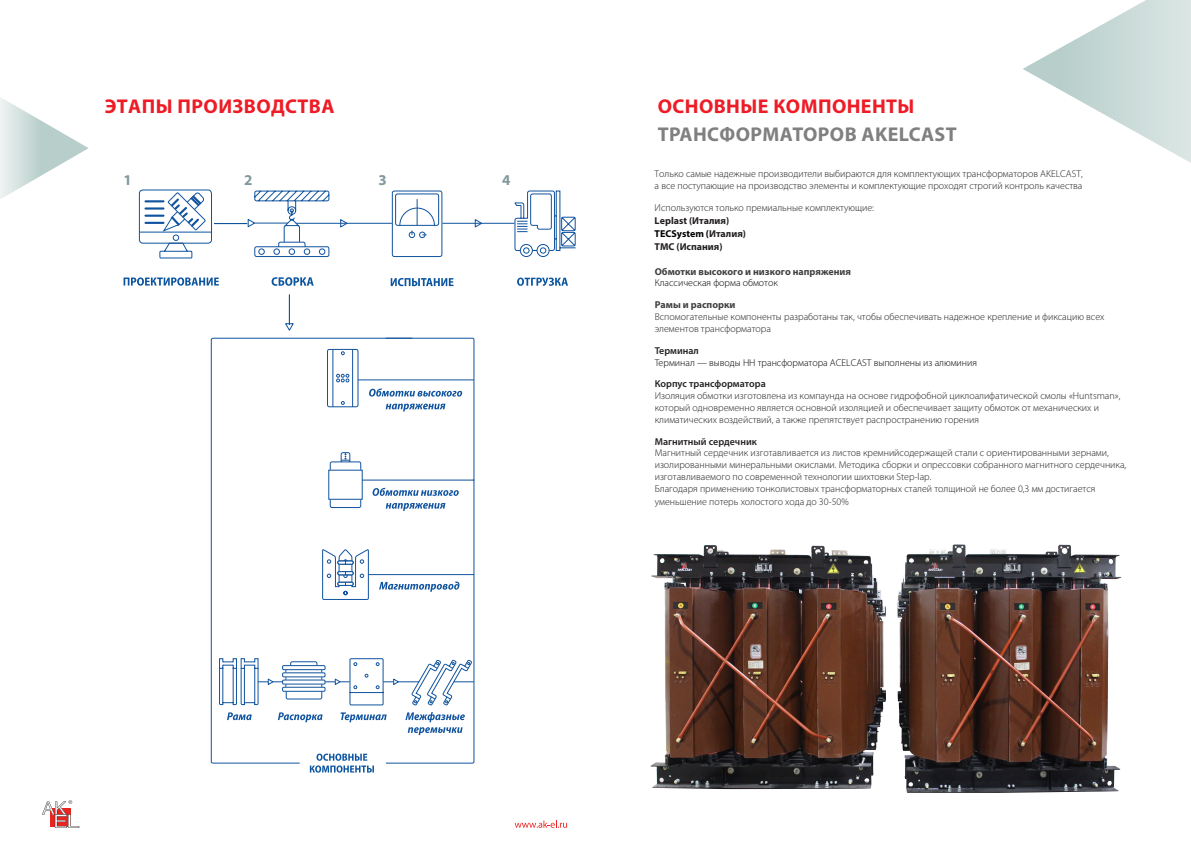
<style>
.page{position:relative;width:1191px;height:842px;background:#fff}
.page>*{position:absolute;margin:0;border:0;box-sizing:border-box;transform-origin:0 0}
.t1{font:700 20px "Myriad Pro";letter-spacing:.02em;color:#ee1c26}
.t2{font:700 20px "Myriad Pro";letter-spacing:.02em;color:#808080}
.t3{font:700 15px "Myriad Pro";color:#82979e}
.t4{font:300 10px/12.1px "Myriad Pro";color:#231f20}
.t5{font:300 10px "Myriad Pro";color:#000}
.t6{font:700 10px "Myriad Pro";color:#404040}
.t7{font:600 10px "Myriad Pro";color:#231f20}
.t8{font:700 10px/12.5px "Myriad Pro";color:#231f20}
.s1{color:#000}
</style>
<div class="page">
<svg style="left:1023px;top:0;width:168px;height:163px"></svg>
<svg style="left:0;top:97px;width:89px;height:102px"></svg>
<svg style="left:515px;top:821px;width:52px;height:7px"></svg>
<svg style="left:42px;top:800px;width:37px;height:28px"></svg>
<svg style="left:211px;top:338px;width:263px;height:426px"></svg>
<svg style="left:310px;top:753px;width:64px;height:20px"></svg>
<div style="left:327px;top:349px;width:31px;height:58px;border:1px solid #10539e;border-radius:2px"></div>
<hr style="left:332px;top:349px;width:1px;height:58px;background:#10539e">
<hr style="left:352px;top:349px;width:1px;height:58px;background:#10539e">
<svg style="left:341px;top:351px;width:4px;height:4px"></svg>
<svg style="left:336px;top:374px;width:13px;height:8px"></svg>
<svg style="left:341px;top:401px;width:4px;height:4px"></svg>
<svg style="left:369px;top:388px;width:93px;height:9px"></svg>
<svg style="left:386px;top:404px;width:59px;height:7px"></svg>
<svg style="left:372px;top:488px;width:87px;height:8px"></svg>
<svg style="left:386px;top:503px;width:59px;height:8px"></svg>
<svg style="left:379px;top:581px;width:80px;height:11px"></svg>
<svg style="left:219px;top:658px;width:255px;height:48px"></svg>
<svg style="left:227px;top:712px;width:25px;height:8px"></svg>
<svg style="left:278px;top:712px;width:109px;height:10px"></svg>
<svg style="left:405px;top:712px;width:60px;height:23px"></svg>
<svg style="left:391px;top:278px;width:62px;height:8px"></svg>
<svg style="left:247px;top:190px;width:329px;height:67px"></svg>
<hr style="left:254px;top:223px;width:34px;height:1px;background:#10539e">
<svg style="left:271px;top:277px;width:43px;height:9px"></svg>
<svg style="left:124px;top:277px;width:95px;height:9px"></svg>
<svg style="left:517px;top:278px;width:51px;height:8px"></svg>
<hr style="left:139px;top:232px;width:72px;height:1px;background:#0a54a0">
<div style="left:139px;top:190px;width:73px;height:54px;border:1px solid #10539e;border-radius:4px"></div>
<svg style="left:145px;top:192px;width:61px;height:67px"></svg>
<svg style="left:285px;top:323px;width:9px;height:8px"></svg>
<hr style="left:289px;top:294px;width:1px;height:31px;background:#10539e">
<hr style="left:214px;top:223px;width:33px;height:1px;background:#10539e">
<img style="left:650px;top:544px;width:472px;height:249px">
<h1 class="t1" style="left:105px;top:93px;width:231px">ЭТАПЫ ПРОИЗВОДСТВА</h1>
<h1 class="t1" style="left:658px;top:94px;width:258px">ОСНОВНЫЕ КОМПОНЕНТЫ</h1>
<h1 class="t2" style="left:658px;top:121px;width:300px">ТРАНСФОРМАТОРОВ AKELCAST</h1>
<p class="t4" style="left:654px;top:167px;width:429px">Только самые надежные производители выбираются для комплектующих трансформаторов AKELCAST, а все поступающие на производство элементы и комплектующие проходят строгий контроль качества</p>
<p class="t4" style="left:654px;top:202px;width:221px">Используются только премиальные комплектующие:</p>
<p class="t8" style="left:654px;top:215px;width:93px">Leplast (Италия)<br><span class="s1">TECSystem (</span>Италия)<br>TMC (Испания)</p>
<p class="t6" style="left:654px;top:265px;width:198px">Обмотки высокого и низкого напряжения</p>
<p class="t5" style="left:654px;top:277px;width:125px">Классическая форма обмоток</p>
<p class="t6" style="left:654px;top:298px;width:82px">Рамы и распорки</p>
<p class="t4" style="left:654px;top:310px;width:451px;line-height:12.4px">Вспомогательные компоненты разработаны так, чтобы обеспечивать надежное крепление и фиксацию всех элементов трансформатора</p>
<p class="t7" style="left:654px;top:344px;width:46px">Терминал</p>
<p class="t5" style="left:654px;top:356px;width:324px">Терминал — выводы НН трансформатора ACELCAST выполнены из алюминия</p>
<p class="t7" style="left:654px;top:377px;width:113px">Корпус трансформатора</p>
<p class="t4" style="left:654px;top:389px;width:467px">Изоляция обмотки изготовлена из компаунда на основе гидрофобной циклоалифатической смолы «Huntsman», который одновременно является основной изоляцией и обеспечивает защиту обмоток от механических и климатических воздействий, а также препятствует распространению горения</p>
<p class="t7" style="left:654px;top:435px;width:104px">Магнитный сердечник</p>
<p class="t4" style="left:654px;top:447px;width:473px">Магнитный сердечник изготавливается из листов кремнийсодержащей стали с ориентированными зернами, изолированными минеральными окислами. Методика сборки и опрессовки собранного магнитного сердечника, изготавливаемого по современной технологии шихтовки Step-lap.<br>Благодаря применению тонколистовых трансформаторных сталей толщиной не более 0,3 мм достигается уменьшение потерь холостого хода до 30-50%</p>
<h2 class="t3" style="left:124px;top:170px;width:10px">1</h2>
<h2 class="t3" style="left:244px;top:170px;width:10px">2</h2>
<h2 class="t3" style="left:378px;top:170px;width:10px">3</h2>
<h2 class="t3" style="left:502px;top:170px;width:10px">4</h2>
</div>
